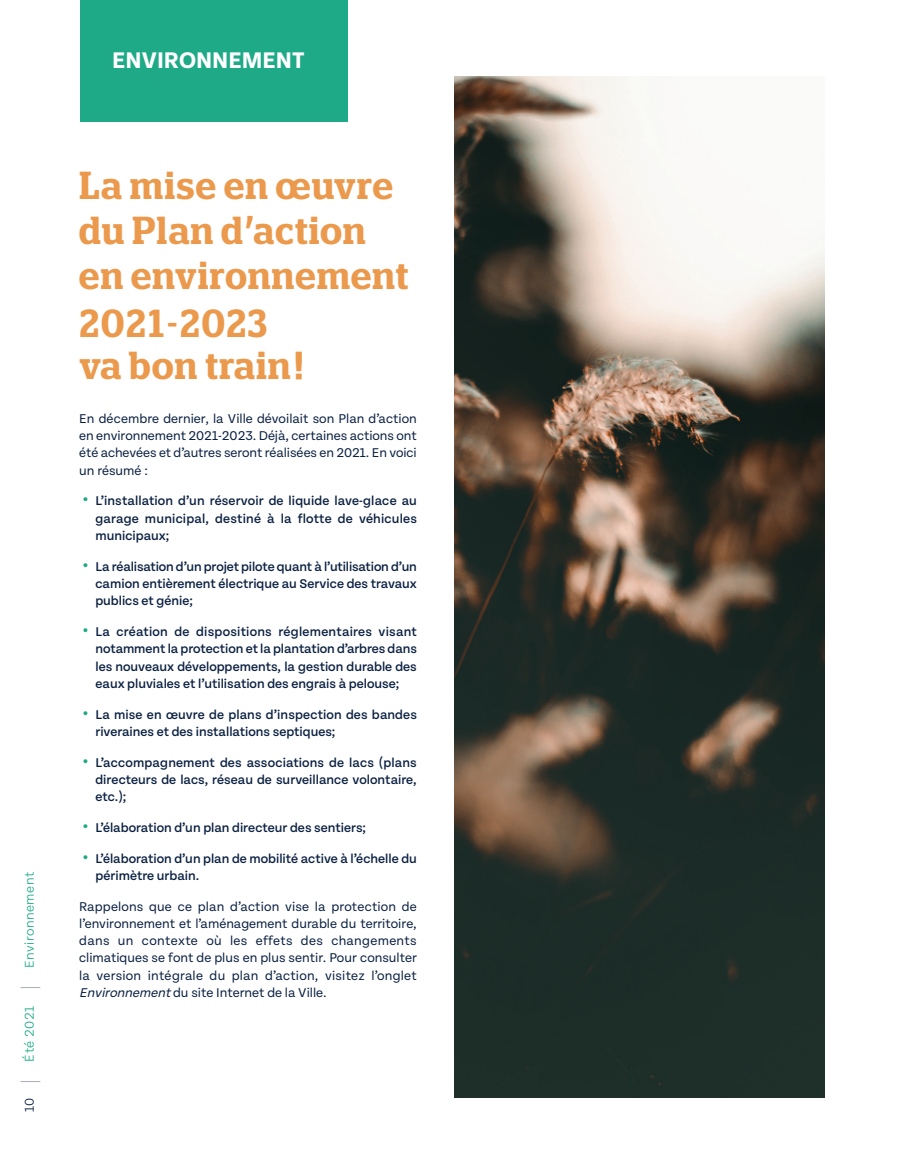
<style>
.page{position:relative;width:905px;height:1175px;background:#fff}
.page>*{position:absolute;margin:0;border:0;box-sizing:border-box;transform-origin:0 0}
.t1{font:600 condensed 39px/46px "Polyphonic";letter-spacing:.02em;color:#eb994c}
.t2{font:700 24px "Tenon";color:#fff}
.t3{font:200 20.4px "Tenon";color:#0a2041;scale:.38 1}
.t4{font:500 13.5px/17.2px "Tenon";color:#0a2041;text-align:justify}
.Texte_courant{font:13.5px/17.2px "Tenon";color:#0a2041;text-align:justify}
.t5{font:300 13.5px "Tenon";letter-spacing:.03em;color:#1faa87}
.t6{font:300 13.5px "Tenon";color:#0a2041}
.s1{font-weight:800;font-size:18px;color:#1faa87}
.s2{font-style:italic}
</style>
<div class="page">
<div style="left:81px;top:0;width:267px;height:121px;background:#1faa87"></div>
<img style="left:455px;top:77px;width:369px;height:1021px">
<p class="t2" style="left:112px;top:47px;width:194px">ENVIRONNEMENT</p>
<p class="t5" style="left:23px;top:967px;width:97px;rotate:-90deg">Environnement</p>
<p class="t3" style="left:19px;top:989px;width:8px;rotate:-90deg">|</p>
<p class="t5" style="left:23px;top:1061px;width:57px;rotate:-90deg">Été 2021</p>
<p class="t3" style="left:19px;top:1082px;width:8px;rotate:-90deg">|</p>
<p class="t6" style="left:23px;top:1112px;width:16px;rotate:-90deg">10</p>
<h1 class="t1" style="left:79px;top:162px;width:331px">La mise en œuvre du Plan d’action en environnement<br>2021-2023</h1>
<h1 class="t1" style="left:79px;top:342px;width:228px">va bon train!</h1>
<p class="Texte_courant" style="left:79px;top:410px;width:339px">En décembre dernier, la Ville dévoilait son Plan d’action en environnement 2021-2023. Déjà, certaines actions ont été achevées et d’autres seront réalisées en 2021. En voici un résumé :</p>
<p class="t4" style="left:95px;top:492px;width:323px;text-indent:-14px"><span class="s1">•</span> L’installation d’un réservoir de liquide lave-glace au garage municipal, destiné à la flotte de véhicules municipaux;</p>
<p class="t4" style="left:95px;top:558px;width:323px;text-indent:-14px"><span class="s1">•</span> La réalisation d’un projet pilote quant à l’utilisation d’un camion entièrement électrique au Service des travaux publics et génie;</p>
<p class="t4" style="left:95px;top:623px;width:323px;text-indent:-14px"><span class="s1">•</span> La création de dispositions réglementaires visant notamment la protection et la plantation d’arbres dans les nouveaux développements, la gestion durable des eaux pluviales et l’utilisation des engrais à pelouse;</p>
<p class="t4" style="left:95px;top:705px;width:323px;text-indent:-14px"><span class="s1">•</span> La mise en œuvre de plans d’inspection des bandes riveraines et des installations septiques;</p>
<p class="t4" style="left:95px;top:753px;width:323px;text-indent:-14px"><span class="s1">•</span> L’accompagnement des associations de lacs (plans directeurs de lacs, réseau de surveillance volontaire, etc.);</p>
<p class="t4" style="left:82px;top:819px;width:286px"><span class="s1">•</span> L’élaboration d’un plan directeur des sentiers;</p>
<p class="t4" style="left:95px;top:849px;width:323px;text-indent:-14px"><span class="s1">•</span> L’élaboration d’un plan de mobilité active à l’échelle du périmètre urbain.</p>
<p class="Texte_courant" style="left:79px;top:897px;width:339px">Rappelons que ce plan d’action vise la protection de l’environnement et l’aménagement durable du territoire, dans un contexte où les effets des changements climatiques se font de plus en plus sentir. Pour consulter la version intégrale du plan d’action, visitez l’onglet <span class="s2">Environnement</span>du site Internet de la Ville.</p>
</div>
